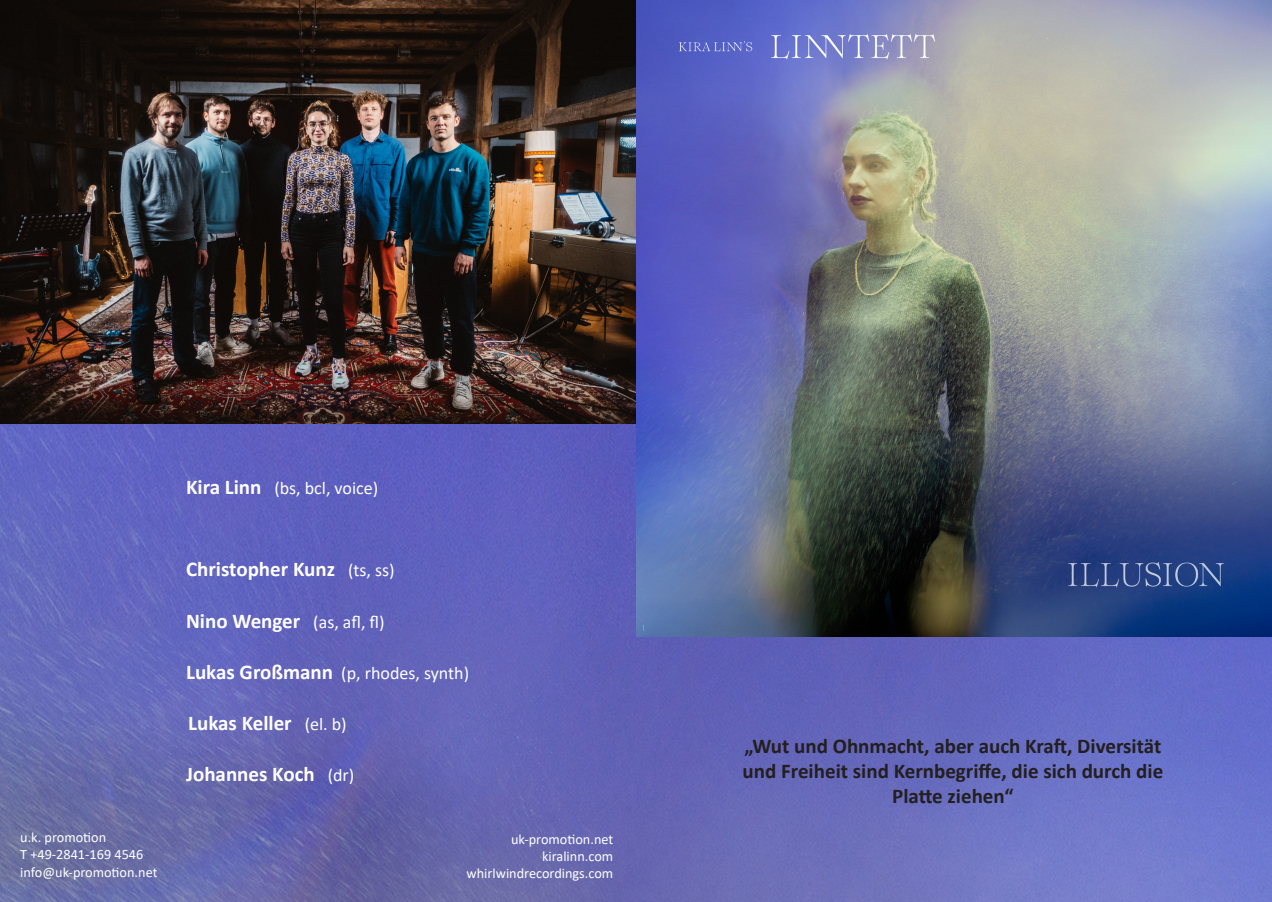
<style>
.page{position:relative;width:1272px;height:902px;background:#fff}
.page>*{position:absolute;margin:0;border:0;box-sizing:border-box;transform-origin:0 0}
.t1{font:700 21px/25.2px "Calibri";color:#231f20;text-align:center}
.t2{font:700 21px "Calibri";color:#fff}
.t3{font:18px "Calibri";color:#fff}
.t4{font:14.25px "Calibri";color:#fff}
.s1{font-weight:700;font-size:21px}
.s2{font-weight:400;font-size:18px}
</style>
<div class="page">
<img style="left:0;top:423px;width:1271px;height:478px">
<img style="left:636px;top:0;width:635px;height:636px">
<img style="left:0;top:0;width:636px;height:423px">
<p class="t4" style="left:20px;top:827px;width:87px">u.k. promotion</p>
<p class="t4" style="left:20px;top:844px;width:125px">T +49-2841-169 4546</p>
<p class="t4" style="left:20px;top:861px;width:139px">info@uk-promotion.net</p>
<p class="t3" style="left:186px;top:476px;width:194px"><span class="s1">Kira Linn</span> (bs, bcl, voice)</p>
<p class="t2" style="left:186px;top:554px;width:210px">Christopher Kunz <span class="s2">(ts, ss)</span></p>
<p class="t3" style="left:186px;top:609px;width:200px"><span class="s1">Nino Wenger</span> (as, afl, fl)</p>
<p class="t3" style="left:186px;top:660px;width:284px"><span class="s1">Lukas Großmann</span> (p, rhodes, synth)</p>
<p class="t2" style="left:188px;top:708px;width:160px">Lukas Keller <span class="s2">(el. b)</span></p>
<p class="t2" style="left:186px;top:759px;width:170px">Johannes Koch <span class="s2">(dr)</span></p>
<p class="t4" style="left:511px;top:829px;width:104px">uk-promotion.net</p>
<p class="t4" style="left:542px;top:846px;width:73px">kiralinn.com</p>
<p class="t4" style="left:466px;top:863px;width:148px">whirlwindrecordings.com</p>
<p class="t1" style="left:742px;top:733px;width:422px">„Wut und Ohnmacht, aber auch Kraft, Diversität und Freiheit sind Kernbegriffe, die sich durch die<br>Platte ziehen“</p>
</div>
